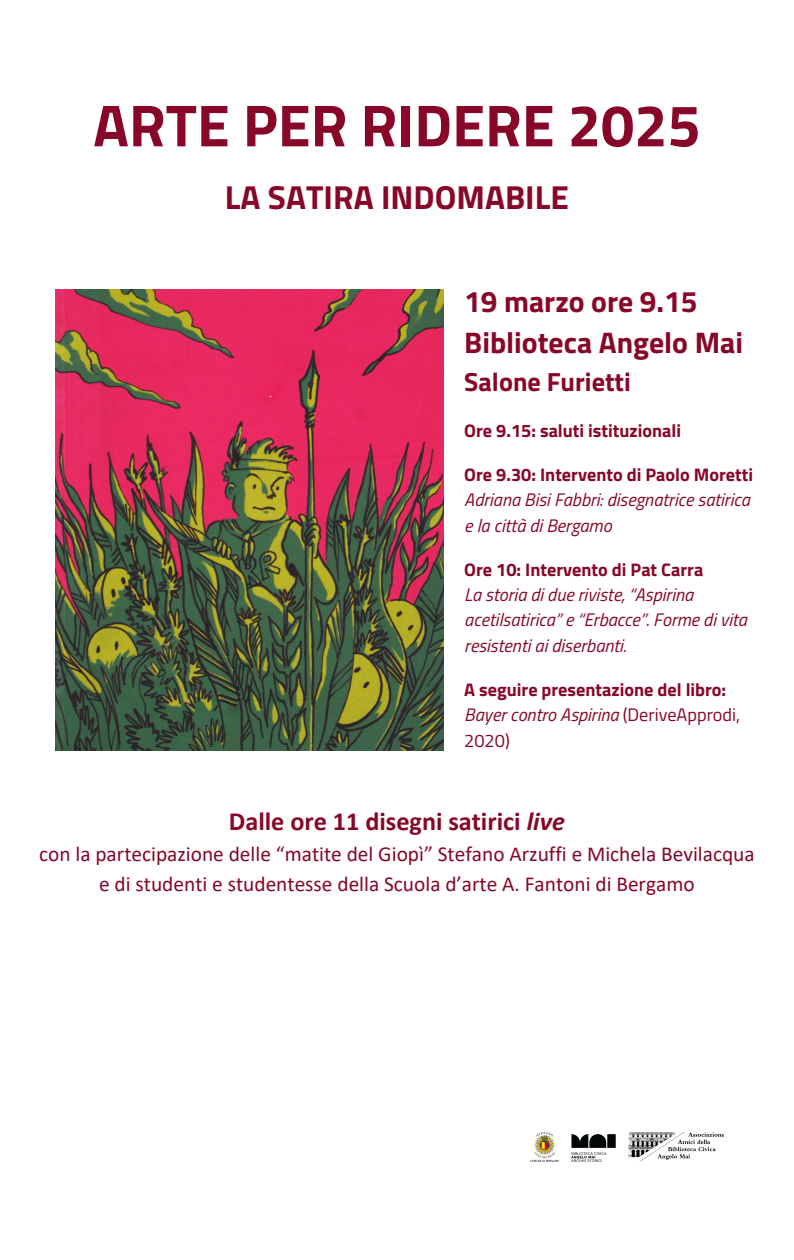
<style>
.page{position:relative;width:794px;height:1260px;background:#fff}
.page>*{position:absolute;margin:0;border:0;box-sizing:border-box;transform-origin:0 0}
.t1{font:700 59.32px "Titillium Web";color:#880628}
.t2{font:700 33.25px "Titillium Web";color:#880628}
.t3{font:700 29.75px/41.5px "Titillium Web";color:#880628}
.t4{font:700 26.25px "Calibri";color:#880628}
.t5{font:700 26.25px "Titillium Web";color:#880628}
.t6{font:21.35px/29.7px "Calibri";color:#880628;text-align:center}
.t7{font:italic 18.2px/25.5px "Titillium Web";color:#880628}
.t8{font:700 18.2px "Titillium Web";color:#880628}
.t9{font:18.2px/25.5px "Titillium Web";color:#880628}
.s1{font-weight:700;font-style:normal}
.s2{font-style:italic}
</style>
<div class="page">
<img style="left:530px;top:1132px;width:29px;height:30px">
<img style="left:571px;top:1134px;width:45px;height:28px">
<img style="left:628px;top:1132px;width:96px;height:30px">
<img style="left:55px;top:290px;width:389px;height:461px">
<h1 class="t1" style="left:93px;top:79px;width:609px">ARTE PER RIDERE 2025</h1>
<h2 class="t2" style="left:225px;top:172px;width:345px">LA SATIRA INDOMABILE</h2>
<p class="t3" style="left:464px;top:280px;width:280px">19 marzo ore 9.15<br>Biblioteca Angelo Mai</p>
<p class="t5" style="left:464px;top:361px;width:168px">Salone Furietti</p>
<h3 class="t8" style="left:464px;top:416px;width:218px">Ore 9.15: saluti istituzionali</h3>
<p class="t7" style="left:464px;top:461px;width:290px"><span class="s1">Ore 9.30: Intervento di Paolo Moretti<br></span>Adriana Bisi Fabbri: disegnatrice satirica e la città di Bergamo</p>
<p class="t8" style="left:464px;top:555px;width:240px">Ore 10: Intervento di Pat Carra</p>
<p class="t7" style="left:464px;top:581px;width:284px">La storia di due riviste, “Aspirina acetilsatirica” e “Erbacce”. Forme di vita resistenti ai diserbanti.</p>
<p class="t8" style="left:464px;top:675px;width:263px">A seguire presentazione del libro:</p>
<p class="t9" style="left:464px;top:702px;width:277px"><span class="s2">Bayer contro Aspirina</span> (DeriveApprodi,<br>2020)</p>
<h5 class="t4" style="left:229px;top:810px;width:338px">Dalle ore 11 disegni satirici <span class="s2">live</span></h5>
<h5 class="t6" style="left:39px;top:841px;width:717px">con la partecipazione delle “matite del Giopì” Stefano Arzuffi e Michela Bevilacqua e di studenti e studentesse della Scuola d’arte A. Fantoni di Bergamo</h5>
</div>
